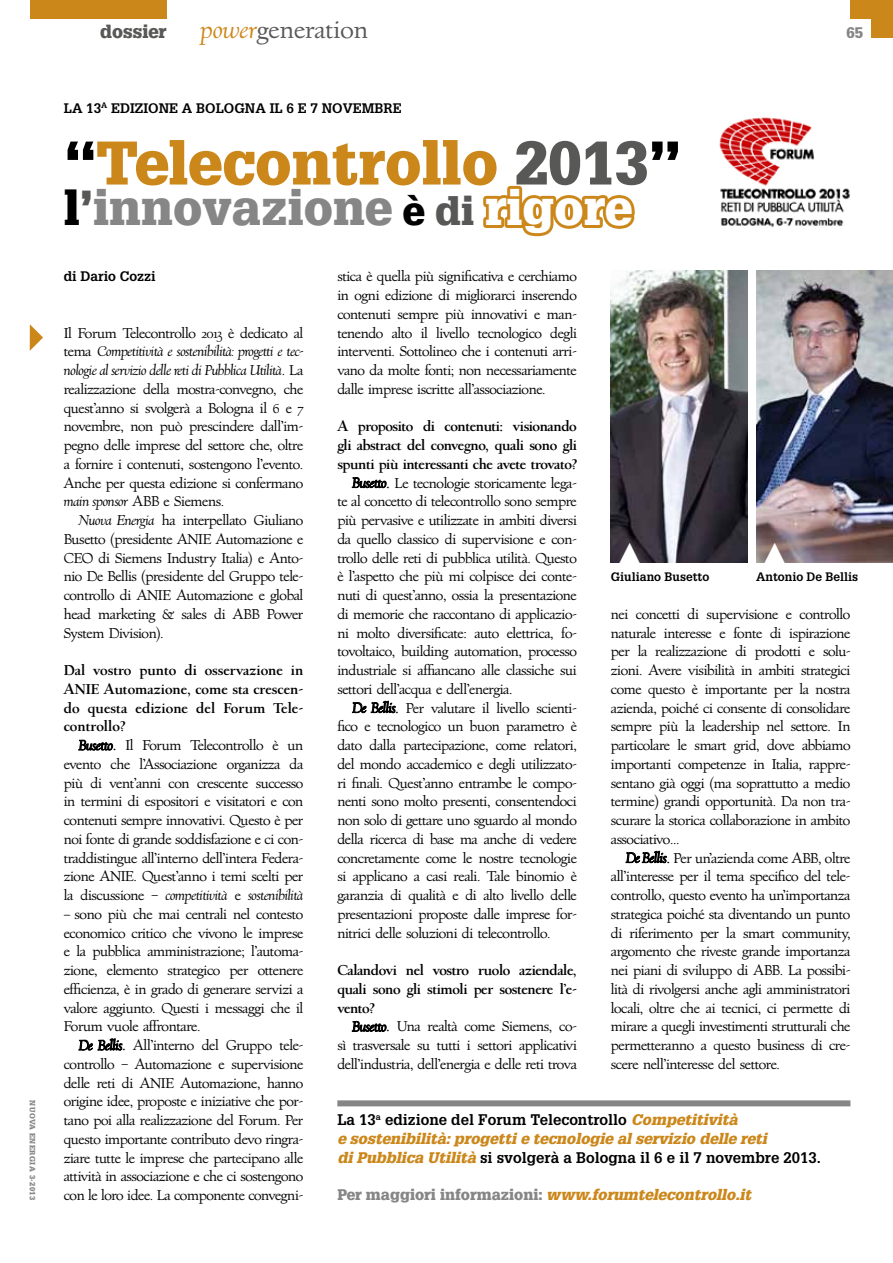
<style>
.page{position:relative;width:893px;height:1263px;background:#fff}
.page>*{position:absolute;margin:0;border:0;box-sizing:border-box;transform-origin:0 0}
.t1{font:900 60px "Glypha";color:#cb871a}
.t2{font:900 48px "Glypha";color:#868686}
.t3{font:24px "Village";color:#585857}
.t4{font:900 18px "Glypha";color:#585857}
.t5{font:italic 900 15px/18.8px "Glypha";color:#cb871a}
.t6{font:900 15px "Glypha";color:#868686}
.t7{font:13.5px/18.8px "Village";letter-spacing:-.03em;color:#000;text-align:justify}
.t8{font:700 13.5px/18.8px "Village";letter-spacing:-.03em;color:#000;text-align:justify}
.t9{font:700 13.5px "Glypha";color:#000}
.t10{font:700 12px "Glypha";color:#000}
.t11{font:900 7.5px "Glypha";letter-spacing:.06em;color:#868686}
.s1{font-style:italic;color:#cb871a}
.s2{color:#000}
.s3{color:#585857}
.s4{font-size:39px;color:#000}
.s5{font-size:39px;color:#585857}
.s6{color:#fff}
.s7{font-style:italic}
.s8{font-weight:700}
.s9{font-weight:700;font-style:normal;color:#000}
.s10{font-style:normal;color:#868686}
</style>
<div class="page">
<img style="left:611px;top:270px;width:137px;height:293px">
<div style="left:30px;top:0;width:137px;height:19px;background:#cb871a"></div>
<div style="left:872px;top:0;width:21px;height:38px;background:#cb871a"></div>
<div style="left:850px;top:0;width:43px;height:19px;background:#cb871a"></div>
<svg style="left:30px;top:324px;width:13px;height:27px"></svg>
<svg style="left:78px;top:739px;width:35px;height:12px"></svg>
<svg style="left:79px;top:1038px;width:44px;height:13px"></svg>
<svg style="left:352px;top:477px;width:35px;height:12px"></svg>
<svg style="left:352px;top:700px;width:44px;height:14px"></svg>
<svg style="left:352px;top:1020px;width:35px;height:12px"></svg>
<svg style="left:483px;top:185px;width:152px;height:52px"></svg>
<img style="left:756px;top:270px;width:137px;height:293px">
<div style="left:340px;top:1100px;width:507px;height:6px;background:#868686"></div>
<img style="left:719px;top:117px;width:131px;height:110px">
<svg style="left:626px;top:850px;width:41px;height:14px"></svg>
<svg style="left:619px;top:542px;width:22px;height:21px"></svg>
<svg style="left:764px;top:542px;width:22px;height:21px"></svg>
<p class="t11" style="left:37px;top:1100px;width:101px;rotate:90deg">nuova energia 3-2013</p>
<h3 class="t4" style="left:100px;top:20px;width:68px">dossier</h3>
<h3 class="t3" style="left:201px;top:14px;width:169px"><span class="s1">power</span>generation</h3>
<p class="t6" style="left:846px;top:23px;width:18px">65</p>
<p class="t9" style="left:64px;top:99px;width:339px">La 13<sup>a</sup> edizione a Bologna il 6 e 7 novembre</p>
<h1 class="t1" style="left:64px;top:127px;width:619px"><span class="s2">“</span>Telecontrollo <span class="s3">2013</span><span class="s2">”</span></h1>
<h2 class="t2" style="left:64px;top:179px;width:569px"><span class="s2">l</span><span class="s3">’</span>innovazione <span class="s4">è</span> <span class="s5">di</span> <span class="s6">rigore</span></h2>
<p class="t9" style="left:64px;top:268px;width:94px">di Dario Cozzi</p>
<p class="t7" style="left:337px;top:267px;width:241px">stica è quella più significativa e cerchiamo in ogni edizione di migliorarci inserendo contenuti sempre più innovativi e man&shy;tenendo alto il livello tecnologico degli interventi. Sottolineo che i contenuti arri&shy;vano da molte fonti; non necessariamente dalle imprese iscritte all’associazione.</p>
<p class="t8" style="left:337px;top:417px;width:241px">A proposito di contenuti: visionando</p>
<p class="t8" style="left:337px;top:436px;width:241px">gli abstract del convegno, quali sono gli</p>
<p class="t8" style="left:337px;top:455px;width:241px">spunti più interessanti che avete trovato?</p>
<p class="t7" style="left:352px;top:474px;width:226px"><span class="s7">Busetto</span><span class="s8">.</span> Le tecnologie storicamente lega-</p>
<p class="t7" style="left:337px;top:492px;width:241px">te al concetto di telecontrollo sono sempre</p>
<p class="t7" style="left:337px;top:511px;width:241px">più pervasive e utilizzate in ambiti diversi</p>
<p class="t7" style="left:337px;top:530px;width:241px">da quello classico di supervisione e con-</p>
<p class="t7" style="left:337px;top:549px;width:241px">trollo delle reti di pubblica utilità. Questo</p>
<p class="t7" style="left:337px;top:567px;width:241px">è l’aspetto che più mi colpisce dei conte-</p>
<p class="t7" style="left:337px;top:586px;width:241px">nuti di quest’anno, ossia la presentazione</p>
<p class="t7" style="left:337px;top:605px;width:241px">di memorie che raccontano di applicazio-</p>
<p class="t7" style="left:337px;top:624px;width:241px">ni molto diversificate: auto elettrica, fo-</p>
<p class="t7" style="left:337px;top:642px;width:241px">tovoltaico, building automation, processo</p>
<p class="t7" style="left:337px;top:661px;width:241px">industriale si affiancano alle classiche sui</p>
<p class="t7" style="left:337px;top:680px;width:177px">settori dell’acqua e dell’energia.</p>
<p class="t7" style="left:352px;top:699px;width:226px"><span class="s7">De Bellis</span><span class="s8">.</span> Per valutare il livello scienti-</p>
<p class="t7" style="left:337px;top:717px;width:241px">fico e tecnologico un buon parametro è</p>
<p class="t7" style="left:337px;top:736px;width:241px">dato dalla partecipazione, come relatori,</p>
<p class="t7" style="left:337px;top:755px;width:241px">del mondo accademico e degli utilizzato-</p>
<p class="t7" style="left:337px;top:774px;width:241px">ri finali. Quest’anno entrambe le compo-</p>
<p class="t7" style="left:337px;top:792px;width:241px">nenti sono molto presenti, consentendoci</p>
<p class="t7" style="left:337px;top:811px;width:241px">non solo di gettare uno sguardo al mondo</p>
<p class="t7" style="left:337px;top:830px;width:241px">della ricerca di base ma anche di vedere</p>
<p class="t7" style="left:337px;top:849px;width:241px">concretamente come le nostre tecnologie</p>
<p class="t7" style="left:337px;top:867px;width:241px">si applicano a casi reali. Tale binomio è</p>
<p class="t7" style="left:337px;top:886px;width:241px">garanzia di qualità e di alto livello delle</p>
<p class="t7" style="left:337px;top:905px;width:241px">presentazioni proposte dalle imprese for-</p>
<p class="t7" style="left:337px;top:924px;width:215px">nitrici delle soluzioni di telecontrollo.</p>
<p class="t8" style="left:337px;top:961px;width:241px">Calandovi nel vostro ruolo aziendale, quali sono gli stimoli per sostenere l’e&shy;vento?</p>
<p class="t7" style="left:337px;top:1017px;width:241px;text-indent:15px"><span class="s7">Busetto</span><span class="s8">.</span> Una realtà come Siemens, co&shy;sì trasversale su tutti i settori applicativi dell’industria, dell’energia e delle reti trova</p>
<p class="t7" style="left:64px;top:324px;width:241px">Il Forum Telecontrollo 2013 è dedicato al tema <span class="s7">Competitività e sostenibilità: progetti e tec&shy;nologie al servizio delle reti di Pubblica Utilità</span>. La realizzazione della mostra-convegno, che quest’anno si svolgerà a Bologna il 6 e 7 novembre, non può prescindere dall’im&shy;pegno delle imprese del settore che, oltre a fornire i contenuti, sostengono l’evento.<br>Anche per questa edizione si confermano <span class="s7">main sponsor</span> ABB e Siemens.</p>
<p class="t7" style="left:64px;top:511px;width:241px;text-indent:15px"><span class="s7">Nuova Energia</span> ha interpellato Giuliano Busetto (presidente ANIE Automazione e CEO di Siemens Industry Italia) e Anto&shy;nio De Bellis (presidente del Gruppo tele&shy;controllo di ANIE Automazione e global head marketing &amp; sales di ABB Power System Division).</p>
<p class="t8" style="left:64px;top:661px;width:241px">Dal vostro punto di osservazione in ANIE Automazione, come sta crescen&shy;do questa edizione del Forum Tele&shy;controllo?</p>
<p class="t7" style="left:64px;top:736px;width:241px;text-indent:15px"><span class="s7">Busetto</span><span class="s8">.</span> Il Forum Telecontrollo è un evento che l’Associazione organizza da più di vent’anni con crescente successo in termini di espositori e visitatori e con contenuti sempre innovativi. Questo è per noi fonte di grande soddisfazione e ci con&shy;traddistingue all’interno dell’intera Federa&shy;zione ANIE. Quest’anno i temi scelti per la discussione – <span class="s7">competitività</span> e <span class="s7">sostenibilità</span></p>
<p class="t7" style="left:64px;top:905px;width:241px"><span class="s7">–</span> sono più che mai centrali nel contesto economico critico che vivono le imprese e la pubblica amministrazione; l’automa&shy;zione, elemento strategico per ottenere efficienza, è in grado di generare servizi a valore aggiunto. Questi i messaggi che il Forum vuole affrontare.</p>
<p class="t7" style="left:64px;top:1036px;width:241px;text-indent:15px"><span class="s7">De Bellis</span><span class="s8">.</span> All’interno del Gruppo tele&shy;controllo – Automazione e supervisione delle reti di ANIE Automazione, hanno origine idee, proposte e iniziative che por&shy;tano poi alla realizzazione del Forum. Per questo importante contributo devo ringra&shy;ziare tutte le imprese che partecipano alle attività in associazione e che ci sostengono con le loro idee. La componente convegni-</p>
<p class="t10" style="left:611px;top:570px;width:100px">Giuliano Busetto</p>
<p class="t10" style="left:756px;top:570px;width:104px">Antonio De Bellis</p>
<p class="t7" style="left:611px;top:605px;width:241px">nei concetti di supervisione e controllo naturale interesse e fonte di ispirazione per la realizzazione di prodotti e solu&shy;zioni. Avere visibilità in ambiti strategici come questo è importante per la nostra azienda, poiché ci consente di consolidare sempre più la leadership nel settore. In particolare le smart grid, dove abbiamo importanti competenze in Italia, rappre&shy;sentano già oggi (ma soprattutto a medio termine) grandi opportunità. Da non tra&shy;scurare la storica collaborazione in ambito associativo...</p>
<p class="t7" style="left:611px;top:849px;width:241px;text-indent:15px"><span class="s7">De Bellis</span><span class="s8">.</span> Per un’azienda come ABB, oltre all’interesse per il tema specifico del tele&shy;controllo, questo evento ha un’importanza strategica poiché sta diventando un punto di riferimento per la smart community, argomento che riveste grande importanza nei piani di sviluppo di ABB. La possibi&shy;lità di rivolgersi anche agli amministratori locali, oltre che ai tecnici, ci permette di mirare a quegli investimenti strutturali che permetteranno a questo business di cre&shy;scere nell’interesse del settore.</p>
<p class="t5" style="left:337px;top:1110px;width:485px"><span class="s9">La 13</span><sup>a</sup> <span class="s9">edizione del Forum Telecontrollo</span> Competitività<br>e sostenibilità: progetti e tecnologie al servizio delle reti<br>di Pubblica Utilità <span class="s9">si svolgerà a Bologna il 6 e il 7 novembre 2013.</span></p>
<p class="t5" style="left:337px;top:1185px;width:415px"><span class="s10">Per maggiori informazioni:</span> www.forumtelecontrollo.it</p>
</div>
